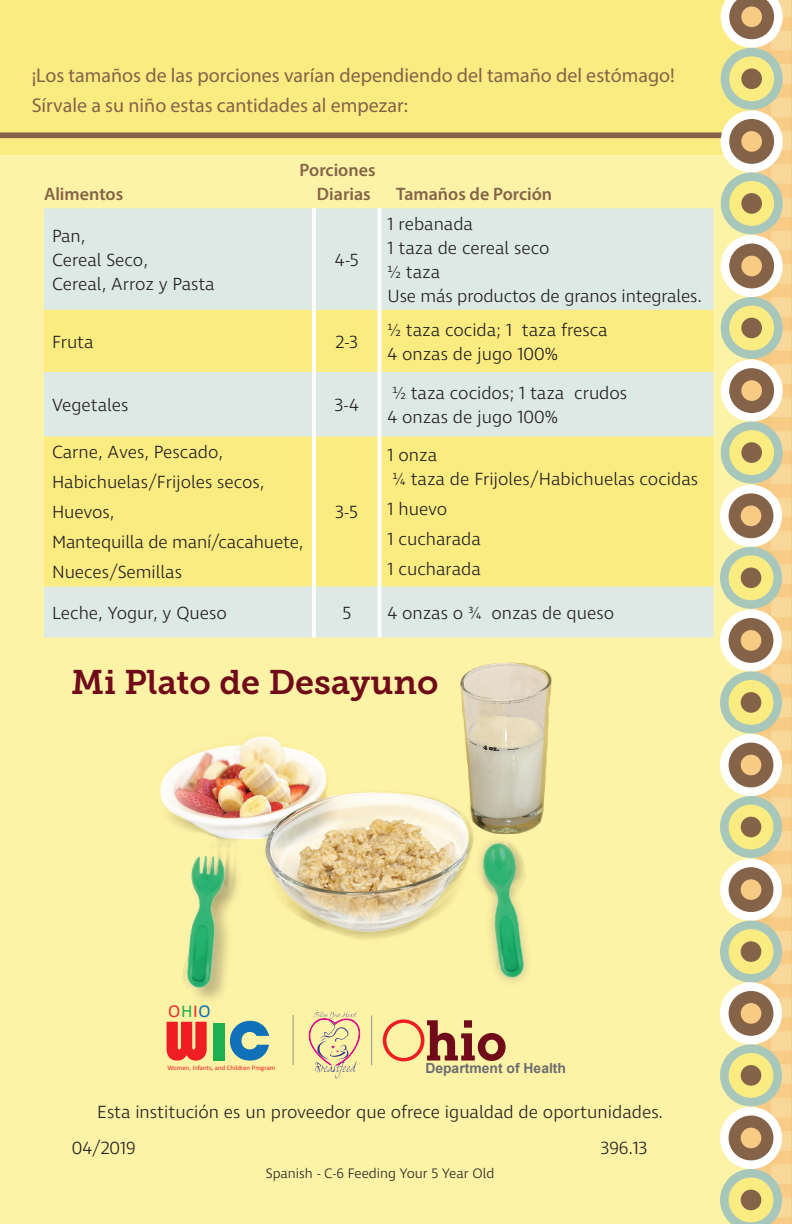
<style>
.page{position:relative;width:792px;height:1224px;background:#fff}
.page>*{position:absolute;margin:0;border:0;box-sizing:border-box;transform-origin:0 0}
.t1{font:34px "Museo Slab 700";color:#700b1a}
.t2{font:20px/30px "Myriad Pro";color:#856348}
.t3{font:18.4px "Calibri";color:#e63032}
.t4{font:300 18px/24px "Ingra";color:#231f20}
.t5{font:600 18px "Myriad Pro";color:#856348}
.t6{font:300 14px "Ingra";color:#231f20}
.t7{font:700 14px "Arial";color:#6c6d70}
.t8{font:6.8px "Calibri";color:#ee1e23}
.s1{color:#1db04f}
.s2{color:#ee1e23}
.s3{color:#1071b9}
</style>
<div class="page">
<div style="left:0;top:141px;width:760px;height:1083px;background:#fdf3a7"></div>
<div style="left:0;top:0;width:792px;height:155px;background:#fbec82"></div>
<svg style="left:0;top:132px;width:722px;height:6px"></svg>
<img style="left:756px;top:0;width:36px;height:1224px">
<svg style="left:721px;top:0;width:62px;height:48px"></svg>
<div style="left:721px;top:48px;width:62px;height:62px;background:#a8c7bb;border-radius:50%"></div>
<svg style="left:735px;top:62px;width:33px;height:33px"></svg>
<div style="left:729px;top:56px;width:45px;height:45px;border:12px solid #fbec82;border-radius:50%"></div>
<div style="left:721px;top:110px;width:62px;height:62px;background:#fff;border-radius:50%"></div>
<svg style="left:735px;top:125px;width:33px;height:33px"></svg>
<div style="left:729px;top:119px;width:45px;height:45px;border:12px solid #856348;border-radius:50%"></div>
<div style="left:721px;top:172px;width:62px;height:62px;background:#a8c7bb;border-radius:50%"></div>
<svg style="left:735px;top:187px;width:33px;height:33px"></svg>
<div style="left:729px;top:181px;width:45px;height:45px;border:12px solid #fbec82;border-radius:50%"></div>
<div style="left:721px;top:235px;width:62px;height:62px;background:#fff;border-radius:50%"></div>
<div style="left:735px;top:250px;width:33px;height:32px;background:#f8cb85;border-radius:50%"></div>
<div style="left:729px;top:244px;width:45px;height:44px;border:12px solid #856348;border-radius:50%"></div>
<div style="left:721px;top:297px;width:62px;height:62px;background:#a8c7bb;border-radius:50%"></div>
<div style="left:735px;top:312px;width:33px;height:32px;background:#856348;border-radius:50%"></div>
<div style="left:729px;top:306px;width:45px;height:44px;border:12px solid #fbec82;border-radius:50%"></div>
<div style="left:721px;top:360px;width:62px;height:62px;background:#fff;border-radius:50%"></div>
<svg style="left:735px;top:374px;width:33px;height:33px"></svg>
<div style="left:729px;top:368px;width:45px;height:45px;border:12px solid #856348;border-radius:50%"></div>
<div style="left:721px;top:422px;width:62px;height:62px;background:#a8c7bb;border-radius:50%"></div>
<svg style="left:735px;top:436px;width:33px;height:33px"></svg>
<div style="left:729px;top:430px;width:45px;height:45px;border:12px solid #fbec82;border-radius:50%"></div>
<div style="left:720px;top:485px;width:62px;height:62px;background:#fff;border-radius:50%"></div>
<div style="left:735px;top:499px;width:32px;height:33px;background:#f8cb85;border-radius:50%"></div>
<div style="left:729px;top:493px;width:44px;height:45px;border:12px solid #856348;border-radius:50%"></div>
<div style="left:720px;top:547px;width:62px;height:62px;background:#a8c7bb;border-radius:50%"></div>
<div style="left:735px;top:561px;width:32px;height:33px;background:#856348;border-radius:50%"></div>
<div style="left:729px;top:555px;width:44px;height:45px;border:12px solid #fbec82;border-radius:50%"></div>
<div style="left:720px;top:609px;width:62px;height:62px;background:#fff;border-radius:50%"></div>
<div style="left:735px;top:624px;width:32px;height:33px;background:#f8cb85;border-radius:50%"></div>
<div style="left:729px;top:618px;width:44px;height:45px;border:12px solid #856348;border-radius:50%"></div>
<div style="left:720px;top:671px;width:62px;height:62px;background:#a8c7bb;border-radius:50%"></div>
<div style="left:735px;top:686px;width:32px;height:33px;background:#856348;border-radius:50%"></div>
<div style="left:729px;top:680px;width:44px;height:45px;border:12px solid #fbec82;border-radius:50%"></div>
<div style="left:720px;top:734px;width:62px;height:62px;background:#fff;border-radius:50%"></div>
<div style="left:735px;top:749px;width:32px;height:32px;background:#f8cb85;border-radius:50%"></div>
<div style="left:729px;top:743px;width:44px;height:44px;border:12px solid #856348;border-radius:50%"></div>
<div style="left:720px;top:796px;width:62px;height:62px;background:#a8c7bb;border-radius:50%"></div>
<div style="left:735px;top:811px;width:32px;height:32px;background:#856348;border-radius:50%"></div>
<div style="left:729px;top:805px;width:44px;height:44px;border:12px solid #fbec82;border-radius:50%"></div>
<div style="left:720px;top:859px;width:62px;height:62px;background:#fff;border-radius:50%"></div>
<div style="left:735px;top:873px;width:32px;height:33px;background:#f8cb85;border-radius:50%"></div>
<div style="left:729px;top:867px;width:44px;height:45px;border:12px solid #856348;border-radius:50%"></div>
<div style="left:720px;top:921px;width:62px;height:62px;background:#a8c7bb;border-radius:50%"></div>
<div style="left:735px;top:935px;width:32px;height:33px;background:#856348;border-radius:50%"></div>
<div style="left:729px;top:929px;width:44px;height:45px;border:12px solid #fbec82;border-radius:50%"></div>
<div style="left:720px;top:982px;width:62px;height:62px;background:#fff;border-radius:50%"></div>
<div style="left:735px;top:997px;width:32px;height:33px;background:#f8cb85;border-radius:50%"></div>
<div style="left:729px;top:991px;width:44px;height:45px;border:12px solid #856348;border-radius:50%"></div>
<div style="left:720px;top:1044px;width:62px;height:62px;background:#a8c7bb;border-radius:50%"></div>
<div style="left:735px;top:1059px;width:32px;height:33px;background:#856348;border-radius:50%"></div>
<div style="left:729px;top:1053px;width:44px;height:45px;border:12px solid #fbec82;border-radius:50%"></div>
<div style="left:720px;top:1107px;width:62px;height:62px;background:#fff;border-radius:50%"></div>
<div style="left:735px;top:1122px;width:32px;height:32px;background:#f8cb85;border-radius:50%"></div>
<div style="left:729px;top:1116px;width:44px;height:44px;border:12px solid #856348;border-radius:50%"></div>
<svg style="left:720px;top:1169px;width:62px;height:55px"></svg>
<div style="left:735px;top:1184px;width:32px;height:32px;background:#856348;border-radius:50%"></div>
<div style="left:729px;top:1178px;width:44px;height:44px;border:12px solid #fbec82;border-radius:50%"></div>
<div style="left:44px;top:208px;width:670px;height:429px;background:#dce9e4"></div>
<svg style="left:44px;top:310px;width:670px;height:276px;fill:#fbec82"></svg>
<hr style="left:312px;top:208px;width:4px;height:102px;background:#fff">
<svg style="left:378px;top:208px;width:4px;height:102px"></svg>
<hr style="left:312px;top:310px;width:4px;height:62px;background:#fff">
<svg style="left:378px;top:310px;width:4px;height:62px"></svg>
<hr style="left:312px;top:372px;width:4px;height:65px;background:#fff">
<svg style="left:378px;top:372px;width:4px;height:65px"></svg>
<hr style="left:312px;top:437px;width:4px;height:149px;background:#fff">
<svg style="left:378px;top:437px;width:4px;height:149px"></svg>
<hr style="left:312px;top:586px;width:4px;height:51px;background:#fff">
<svg style="left:378px;top:586px;width:4px;height:51px"></svg>
<img style="left:456px;top:631px;width:100px;height:195px">
<img style="left:164px;top:730px;width:373px;height:210px">
<div style="left:186px;top:855px;width:57px;height:151px;background:#231f20;opacity:.27"></div>
<img style="left:164px;top:850px;width:64px;height:143px">
<div style="left:472px;top:834px;width:62px;height:155px;background:#fdf3a7"></div>
<img style="left:462px;top:839px;width:75px;height:143px">
<svg style="left:230px;top:1021px;width:39px;height:40px"></svg>
<div style="left:213px;top:1023px;width:12px;height:38px;background:#1db04f"></div>
<svg style="left:167px;top:1022px;width:40px;height:39px"></svg>
<hr style="left:293px;top:1015px;width:1px;height:50px;background:#939598">
<svg style="left:383px;top:1019px;width:123px;height:42px"></svg>
<svg style="left:309px;top:1011px;width:51px;height:67px"></svg>
<hr style="left:371px;top:1015px;width:1px;height:50px;background:#939598">
<p class="t2" style="left:32px;top:60px;width:645px">¡Los tamaños de las porciones varían dependiendo del tamaño del estómago!<br>Sírvale a su niño estas cantidades al empezar:</p>
<p class="t5" style="left:300px;top:159px;width:77px">Porciones</p>
<p class="t5" style="left:44px;top:183px;width:81px">Alimentos</p>
<p class="t5" style="left:317px;top:183px;width:55px">Diarias</p>
<p class="t5" style="left:396px;top:183px;width:158px">Tamaños de Porción</p>
<p class="t4" style="left:52px;top:225px;width:164px">Pan,<br>Cereal Seco,<br>Cereal, Arroz y Pasta</p>
<p class="t4" style="left:388px;top:213px;width:316px">1 rebanada<br>1 taza de cereal seco<br>½ taza<br>Use más productos de granos integrales.</p>
<p class="t4" style="left:335px;top:249px;width:26px">4-5</p>
<p class="t4" style="left:52px;top:331px;width:43px">Fruta</p>
<p class="t4" style="left:335px;top:331px;width:24px">2-3</p>
<p class="t4" style="left:52px;top:394px;width:78px">Vegetales</p>
<p class="t4" style="left:335px;top:394px;width:25px">3-4</p>
<p class="t4" style="left:52px;top:438px;width:253px;line-height:30px">Carne, Aves, Pescado,<br>Habichuelas/Frijoles secos,<br>Huevos,<br>Mantequilla de maní/cacahuete,<br>Nueces/Semillas</p>
<p class="t4" style="left:336px;top:501px;width:24px">3-5</p>
<p class="t4" style="left:388px;top:319px;width:222px">½ taza cocida; 1 taza fresca<br>4 onzas de jugo 100%</p>
<p class="t4" style="left:388px;top:382px;width:241px">½ taza cocidos; 1 taza crudos<br>4 onzas de jugo 100%</p>
<p class="t4" style="left:388px;top:444px;width:312px">1 onza<br>1/4 taza de Frijoles/Habichuelas cocidas</p>
<p class="t4" style="left:388px;top:495px;width:95px;line-height:30px">1 huevo<br>1 cucharada<br>1 cucharada</p>
<p class="t4" style="left:52px;top:602px;width:176px">Leche, Yogur, y Queso</p>
<p class="t4" style="left:342px;top:602px;width:10px">5</p>
<p class="t4" style="left:388px;top:602px;width:228px">4 onzas o ¾ onzas de queso</p>
<h1 class="t1" style="left:71px;top:663px;width:369px">Mi Plato de Desayuno</h1>
<p class="t3" style="left:168px;top:1000px;width:44px">O<span class="s1">H</span><span class="s2">I</span><span class="s3">O</span></p>
<p class="t8" style="left:168px;top:1064px;width:109px">Women, Infants, and Children Program</p>
<p class="t7" style="left:425px;top:1059px;width:142px">Department of Health</p>
<p class="t4" style="left:72px;top:1095px;width:593px;line-height:36px;text-indent:25px">Esta institución es un proveedor que ofrece igualdad de oportunidades.<br>04/2019</p>
<p class="t4" style="left:601px;top:1137px;width:48px">396.13</p>
<p class="t6" style="left:266px;top:1165px;width:230px">Spanish - C-6 Feeding Your 5 Year Old</p>
</div>
